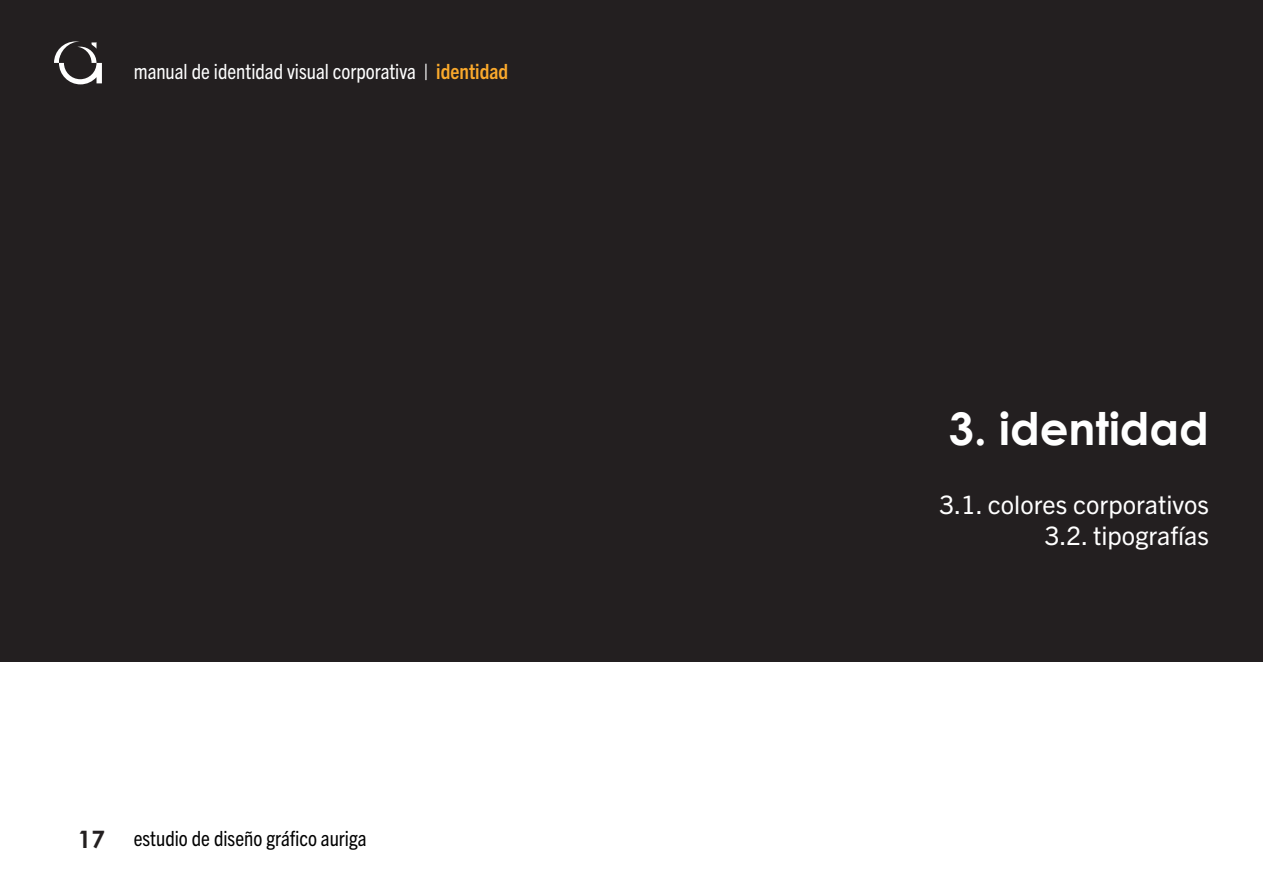
<style>
.page{position:relative;width:1263px;height:893px;background:#fff}
.page>*{position:absolute;margin:0;border:0;box-sizing:border-box;transform-origin:0 0}
.t1{font:700 45px "Century Gothic";color:#fff}
.t2{font:25.5px/30.6px "Trade Gothic Next LT Pro";color:#fff;text-align:right}
.t3{font:condensed 21px "Trade Gothic Next LT Pro";color:#fff}
.t4{font:condensed 21px "Trade Gothic Next LT Pro";color:#000001}
.s1{font-weight:700;color:#faa92c}
.s2{font-family:"Century Gothic";font-weight:700;font-stretch:normal;font-size:24px;color:#231f20}
</style>
<div class="page">
<div style="left:0;top:0;width:1263px;height:662px;background:#231f20"></div>
<svg style="left:54px;top:41px;width:48px;height:43px"></svg>
<p class="t3" style="left:134px;top:57px;width:376px">manual de identidad visual corporativa | <span class="s1">identidad</span></p>
<p class="t4" style="left:78px;top:824px;width:290px"><span class="s2">17</span> estudio de diseño gráfico auriga</p>
<h1 class="t1" style="left:949px;top:400px;width:262px">3. identidad</h1>
<p class="t2" style="left:939px;top:488px;width:271px">3.1. colores corporativos<br>3.2. tipografías</p>
</div>
